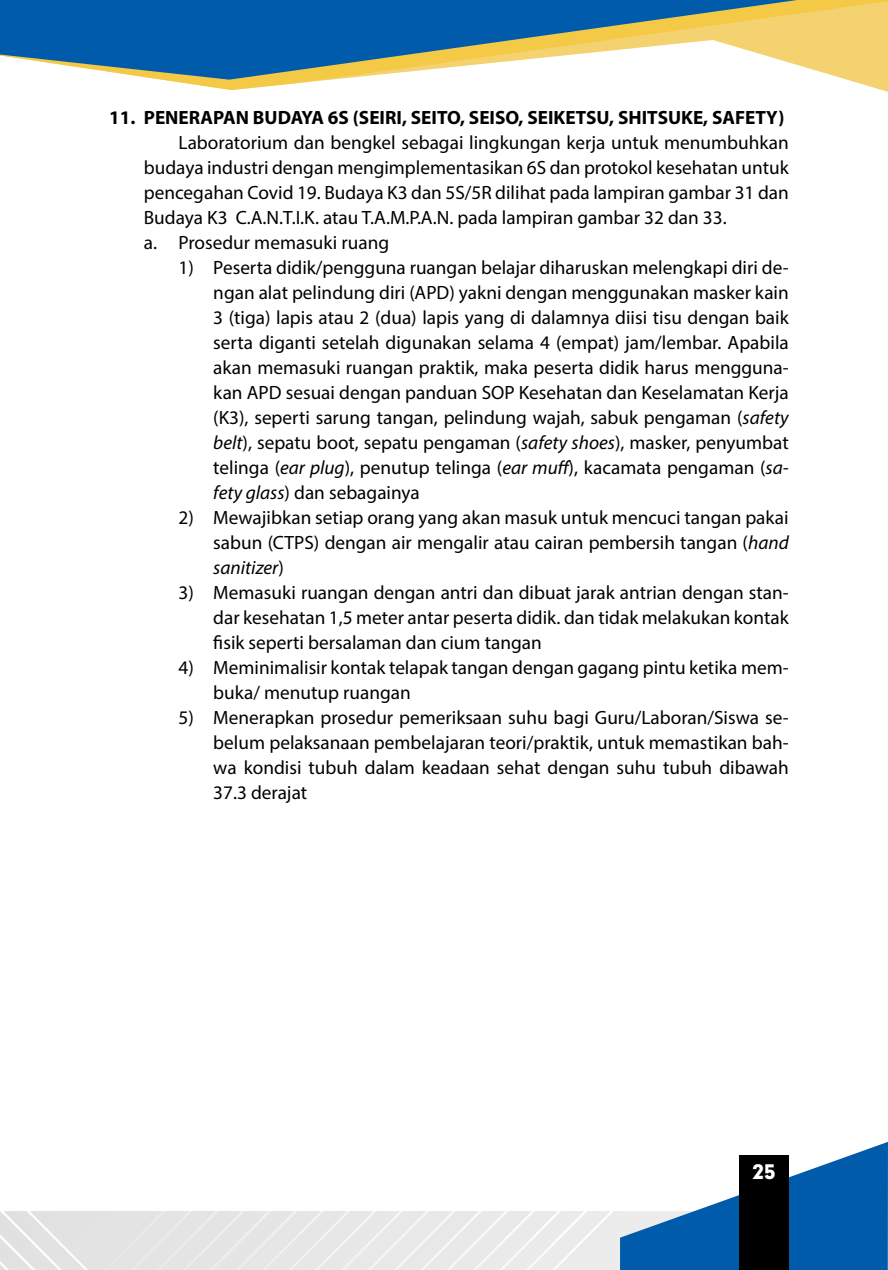
<style>
.page{position:relative;width:888px;height:1270px;background:#fff}
.page>*{position:absolute;margin:0;border:0;box-sizing:border-box;transform-origin:0 0}
.t1{font:19.25px/25px "Myriad Pro";color:#000;text-align:justify}
.t2{font:700 19.25px "Myriad Pro";color:#000}
.t3{font:900 19.25px "Geometrix";color:#fff}
.s1{font-style:italic}
</style>
<div class="page">
<img style="left:0;top:1211px;width:620px;height:59px">
<svg style="left:620px;top:1142px;width:268px;height:128px"></svg>
<svg style="left:165px;top:0;width:723px;height:90px"></svg>
<svg style="left:0;top:0;width:797px;height:80px;fill:#005cab"></svg>
<div style="left:739px;top:1156px;width:50px;height:114px;background:#000"></div>
<p class="t2" style="left:109px;top:105px;width:677px">11. PENERAPAN BUDAYA 6S (SEIRI, SEITO, SEISO, SEIKETSU, SHITSUKE, SAFETY)</p>
<p class="t1" style="left:144px;top:129px;width:646px;text-align:left;text-indent:35px">Laboratorium dan bengkel sebagai lingkungan kerja untuk menumbuhkan budaya industri dengan mengimplementasikan 6S dan protokol kesehatan untuk pencegahan Covid 19. Budaya K3 dan 5S/5R dilihat pada lampiran gambar 31 dan Budaya K3 C.A.N.T.I.K. atau T.A.M.P.A.N. pada lampiran gambar 32 dan 33.<br>a. Prosedur memasuki ruang</p>
<p class="t1" style="left:213px;top:254px;width:577px;text-indent:-35px">1) Peserta didik/pengguna ruangan belajar diharuskan melengkapi diri de&shy;ngan alat pelindung diri (APD) yakni dengan menggunakan masker kain 3 (tiga) lapis atau 2 (dua) lapis yang di dalamnya diisi tisu dengan baik serta diganti setelah digunakan selama 4 (empat) jam/lembar. Apabila akan memasuki ruangan praktik, maka peserta didik harus mengguna&shy;kan APD sesuai dengan panduan SOP Kesehatan dan Keselamatan Kerja (K3), seperti sarung tangan, pelindung wajah, sabuk pengaman (<span class="s1">safety belt</span>), sepatu boot, sepatu pengaman (<span class="s1">safety shoes</span>), masker, penyumbat telinga (<span class="s1">ear plug</span>), penutup telinga (<span class="s1">ear muff</span>), kacamata pengaman (<span class="s1">sa&shy;fety glass</span>) dan sebagainya</p>
<p class="t1" style="left:213px;top:505px;width:577px;text-indent:-35px">2) Mewajibkan setiap orang yang akan masuk untuk mencuci tangan pakai sabun (CTPS) dengan air mengalir atau cairan pembersih tangan (<span class="s1">hand sanitizer</span>)</p>
<p class="t1" style="left:213px;top:580px;width:577px;text-indent:-35px">3) Memasuki ruangan dengan antri dan dibuat jarak antrian dengan stan&shy;dar kesehatan 1,5 meter antar peserta didik. dan tidak melakukan kontak fisik seperti bersalaman dan cium tangan</p>
<p class="t1" style="left:213px;top:655px;width:577px;text-indent:-35px">4) Meminimalisir kontak telapak tangan dengan gagang pintu ketika mem&shy;buka/ menutup ruangan</p>
<p class="t1" style="left:213px;top:705px;width:577px;text-indent:-35px">5) Menerapkan prosedur pemeriksaan suhu bagi Guru/Laboran/Siswa se&shy;belum pelaksanaan pembelajaran teori/praktik, untuk memastikan bah&shy;wa kondisi tubuh dalam keadaan sehat dengan suhu tubuh dibawah 37.3 derajat</p>
<p class="t3" style="left:752px;top:1159px;width:25px">25</p>
</div>
